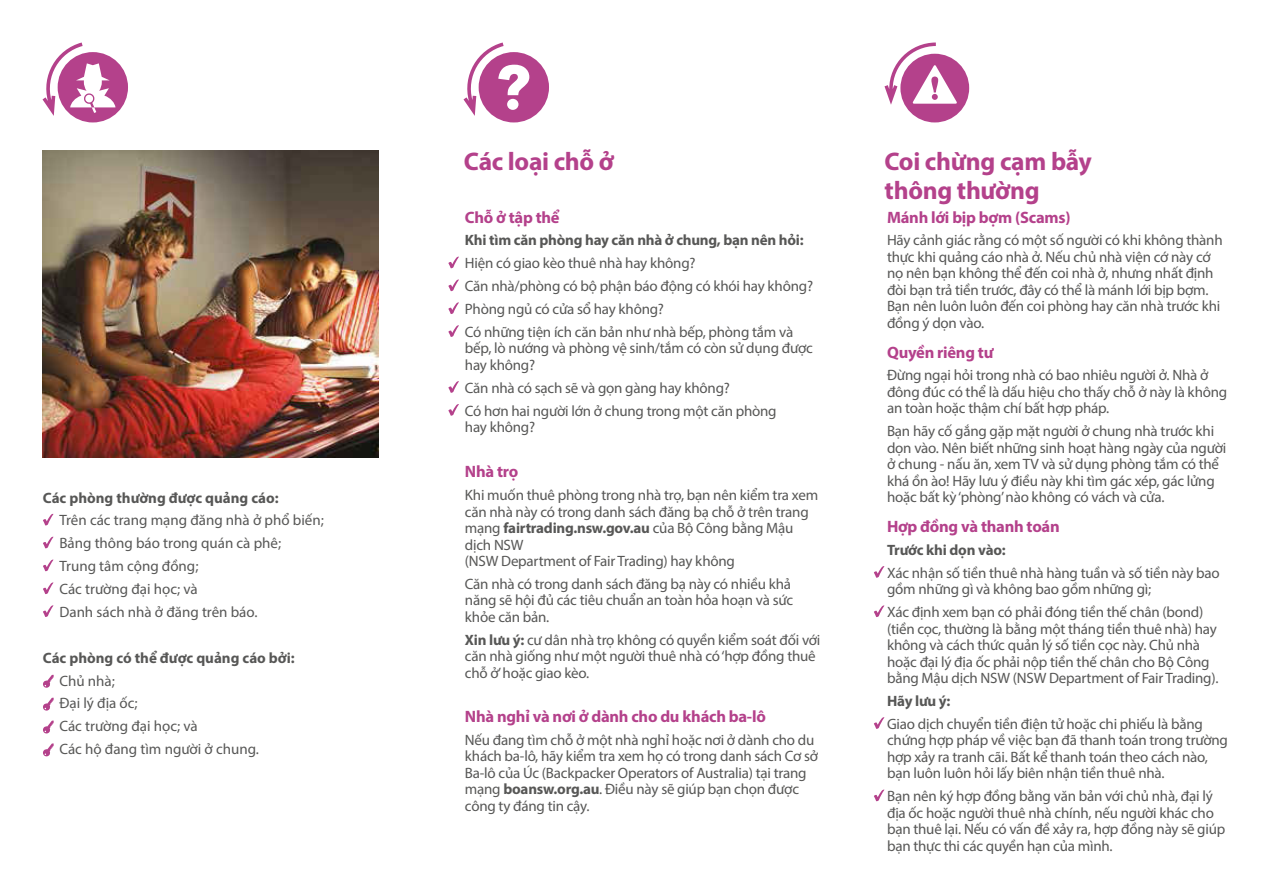
<style>
.page{position:relative;width:1263px;height:893px;background:#fff}
.page>*{position:absolute;margin:0;border:0;box-sizing:border-box;transform-origin:0 0}
.t1{font:700 25.5px/28.5px "Myriad Pro";letter-spacing:-.015em;color:#b4418b}
.t2{font:700 16.5px "Myriad Pro";letter-spacing:-.015em;color:#b4418b}
.t3{font:15px/16.5px "Myriad Pro";letter-spacing:-.015em;color:#575756}
.t4{font:700 15px "Myriad Pro";letter-spacing:-.01em;color:#575756}
.s1{font-weight:700}
</style>
<div class="page">
<svg style="left:448px;top:256px;width:11px;height:12px"></svg>
<svg style="left:448px;top:279px;width:11px;height:12px"></svg>
<svg style="left:448px;top:302px;width:11px;height:12px"></svg>
<svg style="left:448px;top:325px;width:11px;height:12px"></svg>
<svg style="left:448px;top:381px;width:11px;height:12px"></svg>
<svg style="left:448px;top:404px;width:11px;height:12px"></svg>
<svg style="left:874px;top:566px;width:11px;height:12px"></svg>
<svg style="left:874px;top:605px;width:11px;height:12px"></svg>
<svg style="left:874px;top:717px;width:11px;height:12px"></svg>
<svg style="left:874px;top:789px;width:11px;height:12px"></svg>
<img style="left:43px;top:151px;width:335px;height:306px">
<svg style="left:43px;top:514px;width:11px;height:11px"></svg>
<svg style="left:43px;top:536px;width:11px;height:12px"></svg>
<svg style="left:43px;top:559px;width:11px;height:12px"></svg>
<svg style="left:43px;top:582px;width:11px;height:12px"></svg>
<svg style="left:43px;top:605px;width:11px;height:12px"></svg>
<svg style="left:43px;top:675px;width:11px;height:13px"></svg>
<svg style="left:43px;top:698px;width:11px;height:13px"></svg>
<svg style="left:43px;top:720px;width:11px;height:14px"></svg>
<svg style="left:43px;top:743px;width:11px;height:14px"></svg>
<div style="left:58px;top:52px;width:70px;height:70px;background:#b4418b;border-radius:50%"></div>
<svg style="left:42px;top:43px;width:73px;height:73px"></svg>
<div style="left:479px;top:52px;width:70px;height:70px;background:#b4418b;border-radius:50%"></div>
<svg style="left:463px;top:43px;width:66px;height:73px"></svg>
<div style="left:507px;top:99px;width:11px;height:11px;background:#fff;border-radius:50%"></div>
<div style="left:900px;top:54px;width:69px;height:68px;background:#b4418b;border-radius:50%"></div>
<svg style="left:884px;top:43px;width:73px;height:62px"></svg>
<p class="t4" style="left:43px;top:488px;width:237px">Các phòng thường được quảng cáo:</p>
<p class="t3" style="left:59px;top:509px;width:266px;line-height:23px">Trên các trang mạng đăng nhà ở phổ biến;<br>Bảng thông báo trong quán cà phê;<br>Trung tâm cộng đồng;<br>Các trường đại học; và<br>Danh sách nhà ở đăng trên báo.</p>
<p class="t4" style="left:43px;top:648px;width:253px">Các phòng có thể được quảng cáo bởi:</p>
<p class="t3" style="left:59px;top:669px;width:201px;line-height:23px">Chủ nhà;<br>Đại lý địa ốc;<br>Các trường đại học; và<br>Các hộ đang tìm người ở chung.</p>
<h1 class="t1" style="left:464px;top:146px;width:151px">Các loại chỗ ở</h1>
<p class="t2" style="left:465px;top:206px;width:96px">Chỗ ở tập thể</p>
<p class="t4" style="left:465px;top:231px;width:340px">Khi tìm căn phòng hay căn nhà ở chung, bạn nên hỏi:</p>
<p class="t3" style="left:465px;top:252px;width:350px;line-height:23px">Hiện có giao kèo thuê nhà hay không?<br>Căn nhà/phòng có bộ phận báo động có khói hay không?<br>Phòng ngủ có cửa sổ hay không?<br>Có những tiện ích căn bản như nhà bếp, phòng tắm và</p>
<p class="t3" style="left:465px;top:340px;width:349px">bếp, lò nướng và phòng vệ sinh/tắm có còn sử dụng được hay không?</p>
<p class="t3" style="left:465px;top:376px;width:313px;line-height:23px">Căn nhà có sạch sẽ và gọn gàng hay không?<br>Có hơn hai người lớn ở chung trong một căn phòng</p>
<p class="t3" style="left:465px;top:419px;width:72px">hay không?</p>
<p class="t2" style="left:465px;top:461px;width:55px">Nhà trọ</p>
<p class="t3" style="left:465px;top:487px;width:355px">Khi muốn thuê phòng trong nhà trọ, bạn nên kiểm tra xem căn nhà này có trong danh sách đăng bạ chỗ ở trên trang mạng <span class="s1">fairtrading.nsw.gov.au</span> của Bộ Công bằng Mậu dịch NSW<br>(NSW Department of Fair Trading) hay không</p>
<p class="t3" style="left:465px;top:575px;width:330px">Căn nhà có trong danh sách đăng bạ này có nhiều khả năng sẽ hội đủ các tiêu chuẩn an toàn hỏa hoạn và sức khỏe căn bản.</p>
<p class="t3" style="left:465px;top:631px;width:357px"><span class="s1">Xin lưu ý:</span> cư dân nhà trọ không có quyền kiểm soát đối với căn nhà giống như một người thuê nhà có ‘hợp đồng thuê chỗ ở’ hoặc giao kèo.</p>
<p class="t2" style="left:465px;top:706px;width:302px">Nhà nghỉ và nơi ở dành cho du khách ba-lô</p>
<p class="t3" style="left:465px;top:731px;width:355px">Nếu đang tìm chỗ ở một nhà nghỉ hoặc nơi ở dành cho du khách ba-lô, hãy kiểm tra xem họ có trong danh sách Cơ sở Ba-lô của Úc (Backpacker Operators of Australia) tại trang mạng <span class="s1">boansw.org.au</span>. Điều này sẽ giúp bạn chọn được công ty đáng tin cậy.</p>
<h1 class="t1" style="left:884px;top:146px;width:209px">Coi chừng cạm bẫy thông thường</h1>
<p class="t2" style="left:887px;top:206px;width:185px">Mánh lới bịp bợm (Scams)</p>
<p class="t3" style="left:887px;top:232px;width:337px">Hãy cảnh giác rằng có một số người có khi không thành thực khi quảng cáo nhà ở. Nếu chủ nhà viện cớ này cớ nọ nên bạn không thể đến coi nhà ở, nhưng nhất định đòi bạn trả tiền trước, đây có thể là mánh lới bịp bợm.<br>Bạn nên luôn luôn đến coi phòng hay căn nhà trước khi đồng ý dọn vào.</p>
<p class="t2" style="left:887px;top:341px;width:108px">Quyền riêng tư</p>
<p class="t3" style="left:887px;top:367px;width:342px">Đừng ngại hỏi trong nhà có bao nhiêu người ở. Nhà ở đông đúc có thể là dấu hiệu cho thấy chỗ ở này là không an toàn hoặc thậm chí bất hợp pháp.</p>
<p class="t3" style="left:887px;top:423px;width:341px">Bạn hãy cố gắng gặp mặt người ở chung nhà trước khi dọn vào. Nên biết những sinh hoạt hàng ngày của người ở chung - nấu ăn, xem TV và sử dụng phòng tắm có thể khá ồn ào! Hãy lưu ý điều này khi tìm gác xép, gác lửng hoặc bất kỳ ‘phòng’ nào không có vách và cửa.</p>
<p class="t2" style="left:887px;top:516px;width:174px">Hợp đồng và thanh toán</p>
<p class="t4" style="left:887px;top:540px;width:120px">Trước khi dọn vào:</p>
<p class="t3" style="left:887px;top:564px;width:334px">Xác nhận số tiền thuê nhà hàng tuần và số tiền này bao gồm những gì và không bao gồm những gì;</p>
<p class="t3" style="left:887px;top:604px;width:333px">Xác định xem bạn có phải đóng tiền thế chân (bond) (tiền cọc, thường là bằng một tháng tiền thuê nhà) hay không và cách thức quản lý số tiền cọc này. Chủ nhà hoặc đại lý địa ốc phải nộp tiền thế chân cho Bộ Công bằng Mậu dịch NSW (NSW Department of Fair Trading).</p>
<p class="t4" style="left:887px;top:691px;width:65px">Hãy lưu ý:</p>
<p class="t3" style="left:887px;top:715px;width:342px">Giao dịch chuyển tiền điện tử hoặc chi phiếu là bằng chứng hợp pháp về việc bạn đã thanh toán trong trường hợp xảy ra tranh cãi. Bất kể thanh toán theo cách nào, bạn luôn luôn hỏi lấy biên nhận tiền thuê nhà.</p>
<p class="t3" style="left:887px;top:788px;width:340px">Bạn nên ký hợp đồng bằng văn bản với chủ nhà, đại lý địa ốc hoặc người thuê nhà chính, nếu người khác cho bạn thuê lại. Nếu có vấn đề xảy ra, hợp đồng này sẽ giúp bạn thực thi các quyền hạn của mình.</p>
</div>
